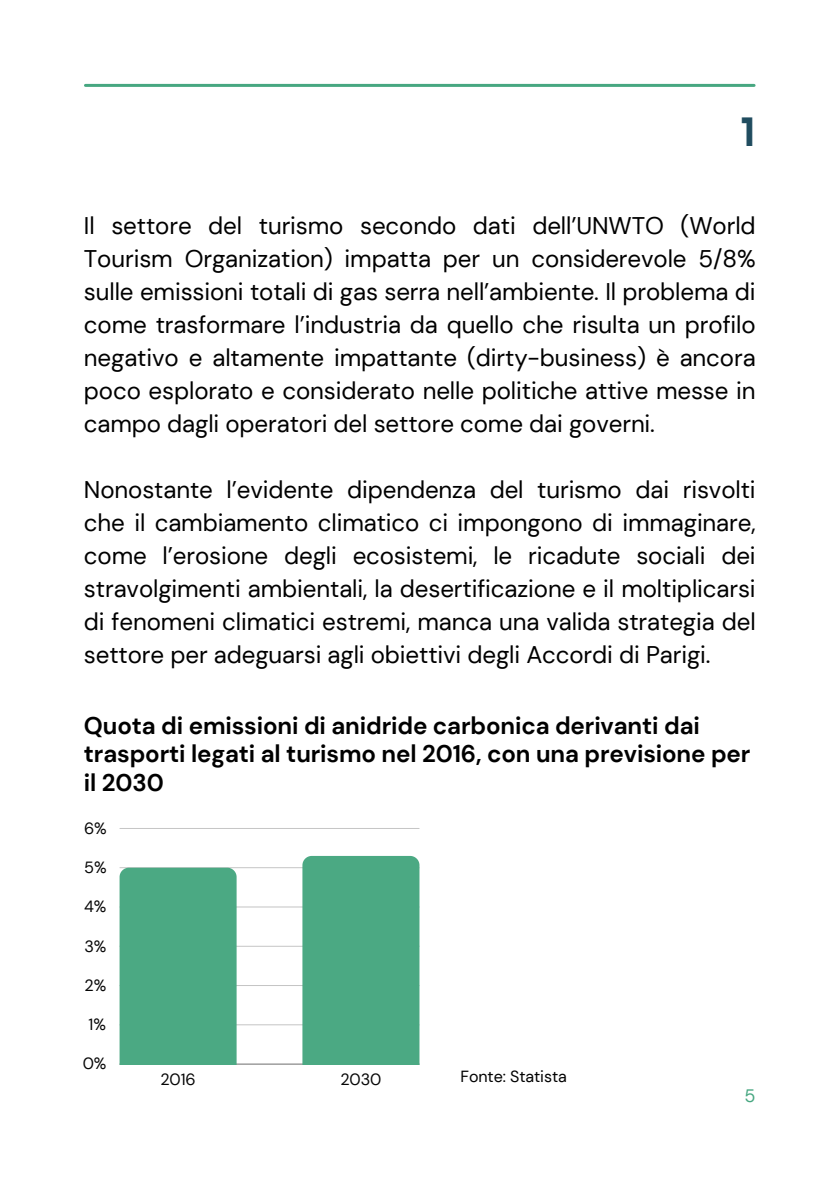
<style>
.page{position:relative;width:839px;height:1191px;background:#fff}
.page>*{position:absolute;margin:0;border:0;box-sizing:border-box;transform-origin:0 0}
.t1{font:900 40px "Lovelo";color:#204c5f}
.t2{font:24px/33px "DM Sans";letter-spacing:-.005em;color:#000;text-align:justify}
.t3{font:700 24px/28.4px "DM Sans";letter-spacing:-.005em;color:#000}
.t4{font:18px "DM Sans";color:#47a781}
.t5{font:16.2px "DM Sans";color:#000}
.t6{font:16px "DM Sans";letter-spacing:-.005em;color:#000}
</style>
<div class="page">
<hr style="left:85px;top:84px;width:669px;height:3px;background:#47a781">
<hr style="left:119px;top:1024px;width:300px;height:1px;background:#000">
<hr style="left:119px;top:985px;width:300px;height:1px;background:#000">
<hr style="left:119px;top:946px;width:300px;height:1px;background:#000">
<hr style="left:119px;top:907px;width:300px;height:1px;background:#000">
<hr style="left:119px;top:867px;width:300px;height:1px;background:#000">
<hr style="left:119px;top:828px;width:300px;height:1px;background:#000">
<hr style="left:119px;top:1064px;width:300px;height:1px;background:#000">
<div style="left:119px;top:868px;width:117px;height:196px;background:#4ba983"></div>
<div style="left:302px;top:856px;width:117px;height:208px;background:#4ba983"></div>
<h1 class="t1" style="left:740px;top:116px;width:16px">1</h1>
<h2 class="t2" style="left:84px;top:209px;width:673px">Il settore del turismo secondo dati dell’UNWTO (World Tourism Organization) impatta per un considerevole 5/8% sulle emissioni totali di gas serra nell’ambiente. Il problema di come trasformare l’industria da quello che risulta un profilo negativo e altamente impattante (dirty-business) è ancora poco esplorato e considerato nelle politiche attive messe in campo dagli operatori del settore come dai governi.</h2>
<h2 class="t2" style="left:84px;top:473px;width:673px">Nonostante l’evidente dipendenza del turismo dai risvolti che il cambiamento climatico ci impongono di immaginare, come l’erosione degli ecosistemi, le ricadute sociali dei stravolgimenti ambientali, la desertificazione e il moltiplicarsi di fenomeni climatici estremi, manca una valida strategia del settore per adeguarsi agli obiettivi degli Accordi di Parigi.</h2>
<p class="t3" style="left:84px;top:712px;width:668px">Quota di emissioni di anidride carbonica derivanti dai trasporti legati al turismo nel 2016, con una previsione per il 2030</p>
<p class="t5" style="left:84px;top:818px;width:24px">6%</p>
<p class="t5" style="left:84px;top:857px;width:24px">5%</p>
<p class="t5" style="left:84px;top:896px;width:24px">4%</p>
<p class="t5" style="left:84px;top:936px;width:23px">3%</p>
<p class="t5" style="left:84px;top:975px;width:23px">2%</p>
<p class="t5" style="left:89px;top:1014px;width:19px">1%</p>
<p class="t5" style="left:82px;top:1053px;width:25px">0%</p>
<p class="t5" style="left:160px;top:1069px;width:37px">2016</p>
<p class="t5" style="left:340px;top:1069px;width:43px">2030</p>
<p class="t6" style="left:460px;top:1066px;width:108px">Fonte: Statista</p>
<p class="t4" style="left:744px;top:1085px;width:13px">5</p>
</div>
